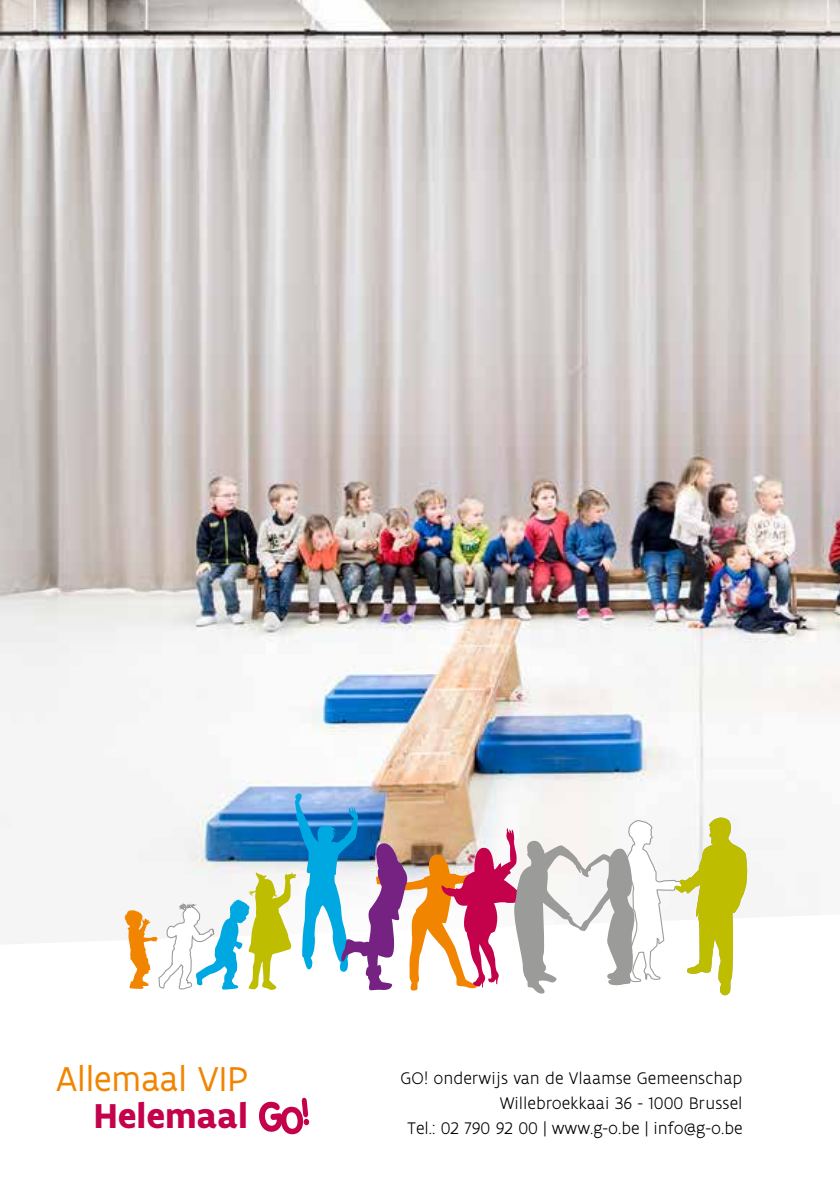
<style>
.page{position:relative;width:840px;height:1191px;background:#fff}
.page>*{position:absolute;margin:0;border:0;box-sizing:border-box;transform-origin:0 0}
.t1{font:37px "Flanders Art Sans";color:#f18500}
.t2{font:700 37px "Flanders Art Sans";color:#c4014b}
.t3{font:300 18px/25.2px "Flanders Art Sans";color:#000;text-align:right}
</style>
<div class="page">
<img style="left:0;top:0;width:839px;height:944px">
<svg style="left:259px;top:1097px;width:50px;height:37px"></svg>
<svg style="left:124px;top:792px;width:623px;height:204px"></svg>
<h1 class="t1" style="left:56px;top:1056px;width:193px">Allemaal VIP</h1>
<h1 class="t2" style="left:94px;top:1092px;width:156px">Helemaal</h1>
<p class="t3" style="left:400px;top:1065px;width:343px">GO! onderwijs van de Vlaamse Gemeenschap<br>Willebroekkaai 36 - 1000 Brussel<br>Tel.: 02 790 92 00 | www.g-o.be | info@g-o.be</p>
</div>
